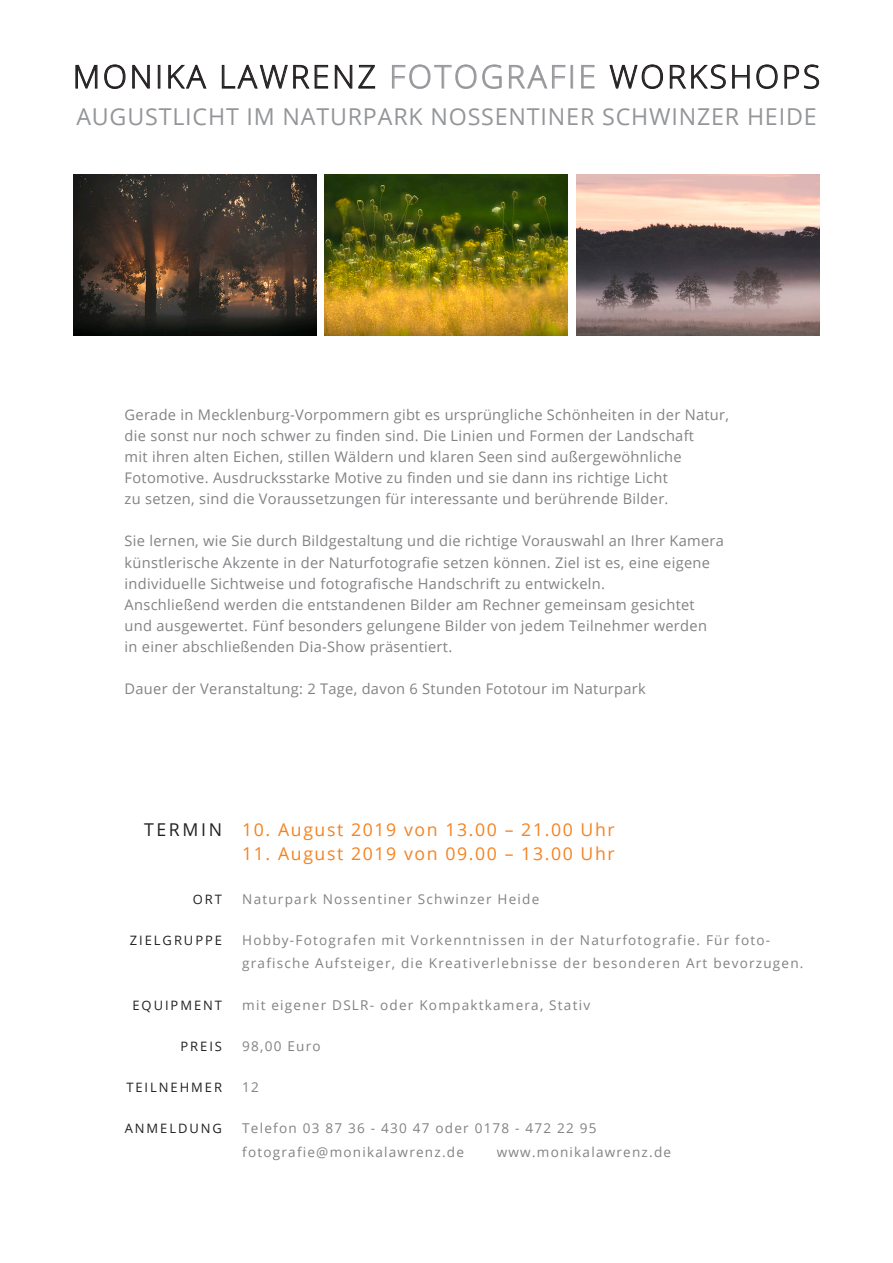
<style>
.page{position:relative;width:893px;height:1263px;background:#fff}
.page>*{position:absolute;margin:0;border:0;box-sizing:border-box;transform-origin:0 0}
.t1{font:300 31.8px "Open Sans";letter-spacing:.08em;color:#231f20}
.t2{font:23.25px "Open Sans";letter-spacing:.035em;color:#939598}
.t3{font:17.7px "Open Sans";letter-spacing:.09em;color:#f58220}
.t4{font:17.7px "Open Sans";letter-spacing:.15em;color:#231f20}
.t5{font:14.7px/21px "Open Sans";letter-spacing:.02em;color:#808285}
.t6{font:13.5px/23.5px "Open Sans";letter-spacing:.09em;color:#808285}
.t7{font:12.9px "Open Sans";letter-spacing:.15em;color:#231f20}
.s1{color:#939598}
</style>
<div class="page">
<svg style="left:75px;top:65px;width:23px;height:24px"></svg>
<svg style="left:104px;top:64px;width:22px;height:25px"></svg>
<svg style="left:132px;top:65px;width:18px;height:24px"></svg>
<div style="left:158px;top:65px;width:2px;height:23px;border:1px solid #231f20"></div>
<svg style="left:168px;top:65px;width:38px;height:24px"></svg>
<svg style="left:222px;top:65px;width:106px;height:24px"></svg>
<svg style="left:335px;top:65px;width:40px;height:24px"></svg>
<svg style="left:392px;top:64px;width:110px;height:25px"></svg>
<svg style="left:509px;top:65px;width:57px;height:24px"></svg>
<div style="left:571px;top:65px;width:2px;height:23px;border:1px solid #a8a9ad"></div>
<svg style="left:581px;top:65px;width:14px;height:24px"></svg>
<svg style="left:609px;top:64px;width:54px;height:25px"></svg>
<svg style="left:670px;top:64px;width:56px;height:25px"></svg>
<svg style="left:732px;top:65px;width:18px;height:24px"></svg>
<svg style="left:756px;top:64px;width:22px;height:25px"></svg>
<svg style="left:784px;top:64px;width:35px;height:25px"></svg>
<img style="left:325px;top:175px;width:243px;height:160px">
<img style="left:576px;top:175px;width:243px;height:160px">
<img style="left:73px;top:175px;width:243px;height:160px">
<h1 class="t1" style="left:73px;top:55px;width:749px">MONIKA LAWRENZ <span class="s1">FOTOGRAFIE</span> WORKSHOPS</h1>
<h2 class="t2" style="left:76px;top:100px;width:742px">AUGUSTLICHT IM NATURPARK NOSSENTINER SCHWINZER HEIDE</h2>
<p class="t5" style="left:125px;top:404px;width:606px">Gerade in Mecklenburg-Vorpommern gibt es ursprüngliche Schönheiten in der Natur, die sonst nur noch schwer zu finden sind. Die Linien und Formen der Landschaft<br>mit ihren alten Eichen, stillen Wäldern und klaren Seen sind außergewöhnliche Fotomotive. Ausdrucksstarke Motive zu finden und sie dann ins richtige Licht<br>zu setzen, sind die Voraussetzungen für interessante und berührende Bilder.</p>
<p class="t5" style="left:125px;top:530px;width:601px">Sie lernen, wie Sie durch Bildgestaltung und die richtige Vorauswahl an Ihrer Kamera künstlerische Akzente in der Naturfotografie setzen können. Ziel ist es, eine eigene individuelle Sichtweise und fotografische Handschrift zu entwickeln.<br>Anschließend werden die entstandenen Bilder am Rechner gemeinsam gesichtet und ausgewertet. Fünf besonders gelungene Bilder von jedem Teilnehmer werden<br>in einer abschließenden Dia-Show präsentiert.</p>
<p class="t5" style="left:125px;top:678px;width:523px">Dauer der Veranstaltung: 2 Tage, davon 6 Stunden Fototour im Naturpark</p>
<p class="t4" style="left:144px;top:818px;width:79px">TERMIN</p>
<p class="t7" style="left:193px;top:890px;width:31px">ORT</p>
<p class="t7" style="left:130px;top:931px;width:94px">ZIELGRUPPE</p>
<p class="t7" style="left:132px;top:996px;width:91px">EQUIPMENT</p>
<p class="t7" style="left:180px;top:1037px;width:43px">PREIS</p>
<p class="t7" style="left:126px;top:1078px;width:97px">TEILNEHMER</p>
<p class="t7" style="left:125px;top:1120px;width:99px">ANMELDUNG</p>
<p class="t3" style="left:242px;top:818px;width:374px">10. August 2019 von 13.00 – 21.00 Uhr</p>
<p class="t3" style="left:242px;top:841px;width:374px">11. August 2019 von 09.00 – 13.00 Uhr</p>
<p class="t6" style="left:242px;top:886px;width:299px">Naturpark Nossentiner Schwinzer Heide</p>
<p class="t6" style="left:242px;top:928px;width:563px">Hobby-Fotografen mit Vorkenntnissen in der Naturfotografie. Für foto&shy;grafische Aufsteiger, die Kreativerlebnisse der besonderen Art bevorzugen.</p>
<p class="t6" style="left:242px;top:992px;width:349px">mit eigener DSLR- oder Kompaktkamera, Stativ</p>
<p class="t6" style="left:242px;top:1034px;width:80px">98,00 Euro</p>
<p class="t6" style="left:242px;top:1075px;width:18px">12</p>
<p class="t6" style="left:242px;top:1116px;width:356px">Telefon 03 87 36 - 430 47 oder 0178 - 472 22 95 fotografie@monikalawrenz.de</p>
<p class="t6" style="left:497px;top:1140px;width:176px">www.monikalawrenz.de</p>
</div>
